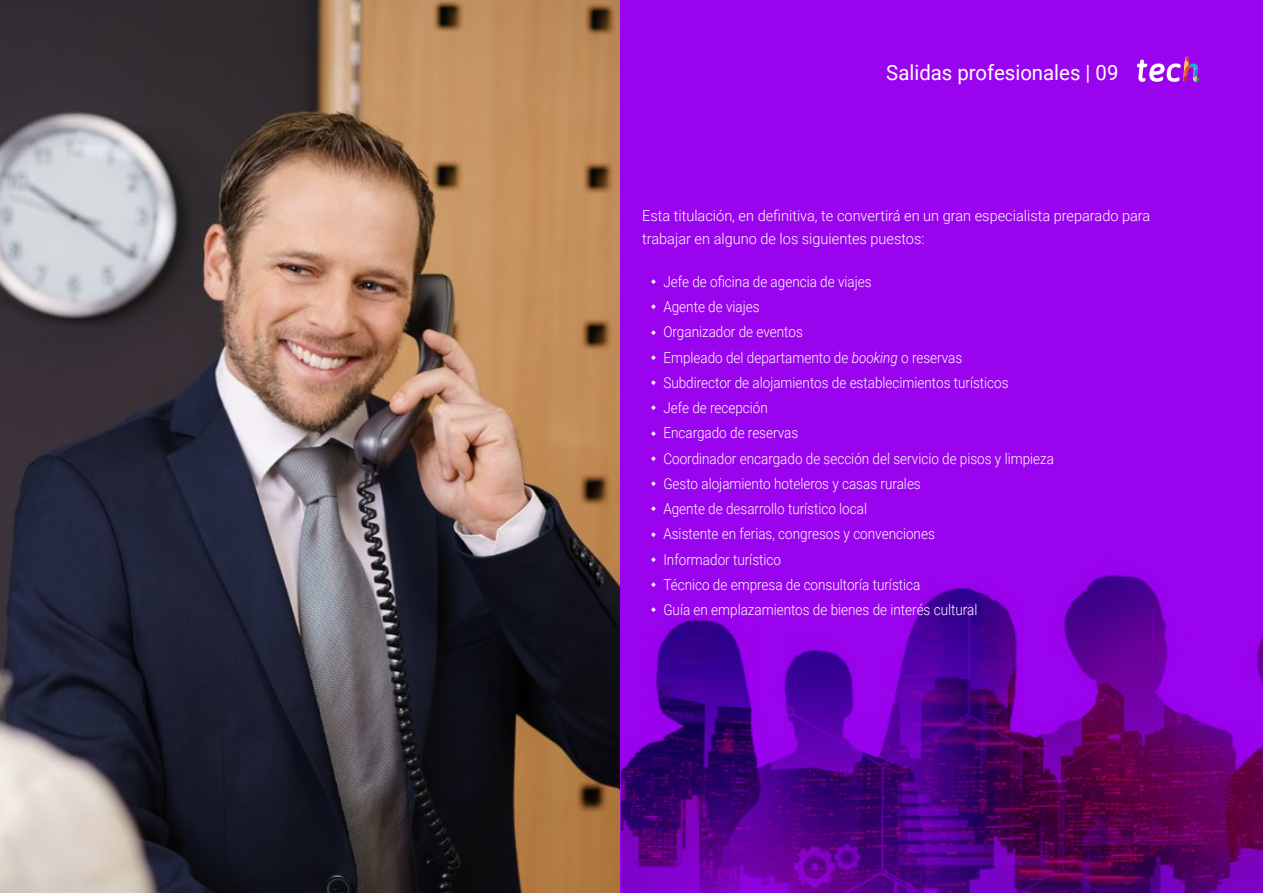
<style>
.page{position:relative;width:1263px;height:893px;background:#fff}
.page>*{position:absolute;margin:0;border:0;box-sizing:border-box;transform-origin:0 0}
.t1{font:21px "Roboto";color:#fff}
.t2{font:300 15px/25.2px "Roboto";color:#fff;scale:.9 1}
.t3{font:300 15px/22.5px "Roboto";color:#fefefe}
.s1{font-style:italic}
</style>
<div class="page">
<img style="left:0;top:0;width:621px;height:893px">
<div style="left:621px;top:0;width:642px;height:893px;background:#9a03ee"></div>
<img style="left:622px;top:574px;width:641px;height:319px">
<svg style="left:1137px;top:56px;width:62px;height:26px"></svg>
<svg style="left:651px;top:582px;width:5px;height:5px"></svg>
<svg style="left:651px;top:608px;width:5px;height:5px"></svg>
<h1 class="t1" style="left:886px;top:57px;width:234px">Salidas profesionales | 09</h1>
<p class="t3" style="left:642px;top:204px;width:510px">Esta titulación, en definitiva, te convertirá en un gran especialista preparado para trabajar en alguno de los siguientes puestos:</p>
<p class="t2" style="left:663px;top:268px;width:435px">Jefe de oficina de agencia de viajes<br>Agente de viajes<br>Organizador de eventos<br>Empleado del departamento de <span class="s1">booking</span> o reservas<br>Subdirector de alojamientos de establecimientos turísticos<br>Jefe de recepción<br>Encargado de reservas<br>Coordinador encargado de sección del servicio de pisos y limpieza Gesto alojamiento hoteleros y casas rurales<br>Agente de desarrollo turístico local<br>Asistente en ferias, congresos y convenciones<br>Informador turístico<br>Técnico de empresa de consultoría turística<br>Guía en emplazamientos de bienes de interés cultural</p>
</div>
